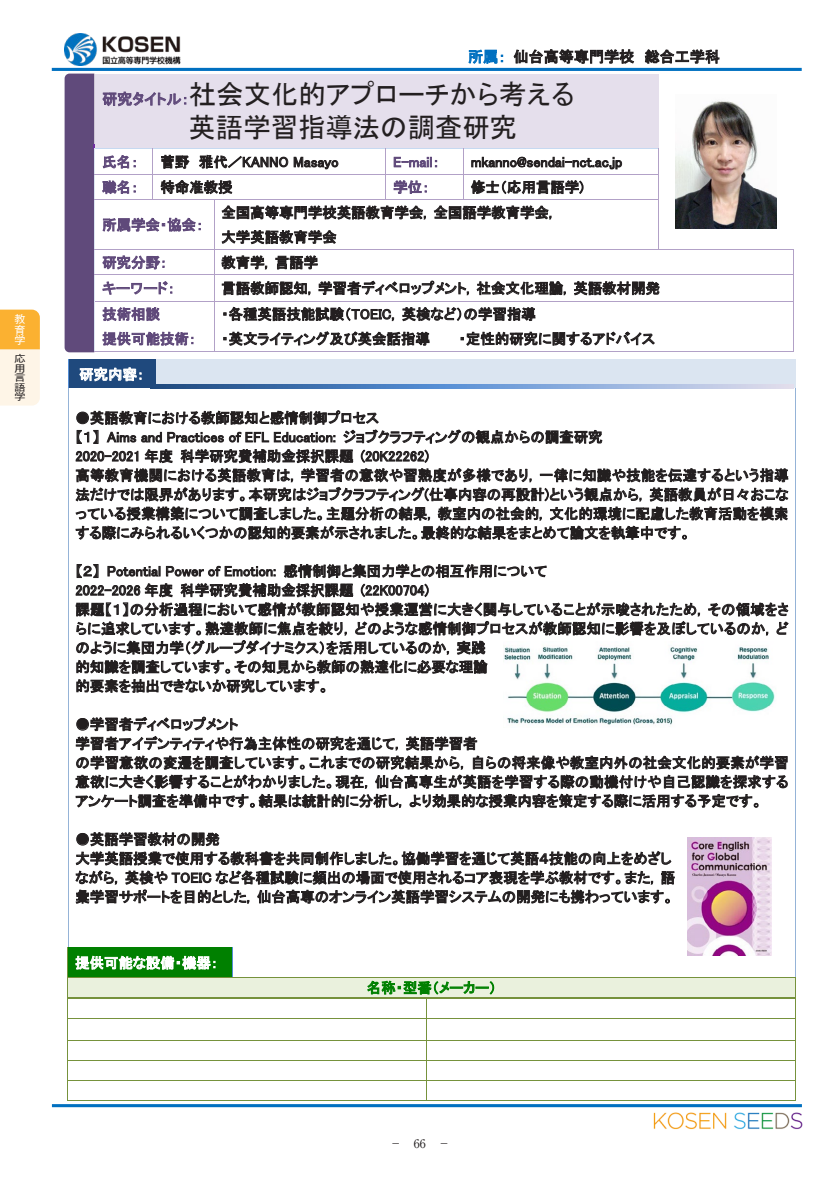
<style>
.page{position:relative;width:840px;height:1191px;background:#fff}
.page>*{position:absolute;margin:0;border:0;box-sizing:border-box;transform-origin:0 0}
.t1{font:27.4px/32.8px "MS P Gothic";color:#231f20}
.t2{font:15px "MS P Gothic";letter-spacing:.005em;color:#231f20}
.t3{font:14.4px/19.2px "MS P Gothic";letter-spacing:.005em;color:#231f20}
.t4{font:14.4px/24.6px "MS P Gothic";letter-spacing:.005em;color:#5f497a}
.t5{font:14.4px "MS P Gothic";letter-spacing:.005em;color:#fff}
.t6{font:14.4px "MS P Gothic";letter-spacing:.005em;color:#008000}
.t7{font:12px "Ryumin Pr 6";color:#231f20}
.t8{font:10.6px/10.6px "Gothic MB101 Pr 6";color:#fff;text-align:justify}
.t9{font:9.6px/9.6px "Gothic MB101 Pr 6";color:#231f20;text-align:justify;scale:1.15 1}
.s1{color:#0070c0}
.s2{font-size:15px;color:#5f497a}
</style>
<div class="page">
<img style="left:653px;top:1112px;width:150px;height:18px">
<hr style="left:52px;top:68px;width:749px;height:3px;background:#0070c0">
<hr style="left:52px;top:1104px;width:749px;height:3px;background:#0070c0">
<div style="left:68px;top:359px;width:87px;height:29px;background:#1f497d"></div>
<div style="left:156px;top:359px;width:639px;height:29px;background:linear-gradient(to right,#dbe5f1,#dbe5f1)"></div>
<div style="left:163px;top:364px;width:625px;height:19px;background:#dbe5f1"></div>
<hr style="left:156px;top:359px;width:639px;height:1px;background:#dbe5f1">
<svg style="left:68px;top:359px;width:1px;height:29px"></svg>
<svg style="left:155px;top:359px;width:1px;height:30px"></svg>
<hr style="left:68px;top:388px;width:1px;height:598px;background:#95b3d7">
<hr style="left:795px;top:388px;width:1px;height:598px;background:#95b3d7">
<div style="left:95px;top:74px;width:563px;height:74px;background:#e5dfec"></div>
<hr style="left:96px;top:148px;width:56px;height:1px;background:#c6d9f1">
<hr style="left:153px;top:148px;width:232px;height:1px;background:#c6d9f1">
<hr style="left:386px;top:148px;width:77px;height:1px;background:#c6d9f1">
<hr style="left:463px;top:148px;width:195px;height:1px;background:#c6d9f1">
<hr style="left:95px;top:174px;width:57px;height:1px;background:#b2a1c7">
<hr style="left:153px;top:174px;width:232px;height:1px;background:#b2a1c7">
<hr style="left:386px;top:174px;width:77px;height:1px;background:#b2a1c7">
<hr style="left:463px;top:174px;width:195px;height:1px;background:#b2a1c7">
<hr style="left:95px;top:199px;width:57px;height:1px;background:#b2a1c7">
<svg style="left:152px;top:148px;width:1px;height:52px"></svg>
<hr style="left:153px;top:199px;width:60px;height:1px;background:#b2a1c7">
<hr style="left:214px;top:199px;width:171px;height:1px;background:#b2a1c7">
<svg style="left:385px;top:148px;width:1px;height:52px"></svg>
<hr style="left:386px;top:199px;width:77px;height:1px;background:#b2a1c7">
<svg style="left:463px;top:148px;width:1px;height:51px"></svg>
<hr style="left:463px;top:199px;width:195px;height:1px;background:#b2a1c7">
<svg style="left:658px;top:148px;width:1px;height:52px"></svg>
<hr style="left:213px;top:200px;width:1px;height:49px;background:#b2a1c7">
<hr style="left:658px;top:200px;width:1px;height:49px;background:#b2a1c7">
<hr style="left:95px;top:249px;width:118px;height:1px;background:#b2a1c7">
<hr style="left:214px;top:249px;width:444px;height:1px;background:#b2a1c7">
<hr style="left:658px;top:249px;width:134px;height:1px;background:#b2a1c7">
<hr style="left:95px;top:275px;width:118px;height:1px;background:#b2a1c7">
<hr style="left:214px;top:275px;width:578px;height:1px;background:#b2a1c7">
<hr style="left:95px;top:301px;width:118px;height:1px;background:#b2a1c7">
<hr style="left:214px;top:301px;width:578px;height:1px;background:#b2a1c7">
<div style="left:65px;top:74px;width:31px;height:278px;background:#604a7b"></div>
<hr style="left:95px;top:351px;width:118px;height:1px;background:#b2a1c7">
<hr style="left:213px;top:302px;width:1px;height:49px;background:#b2a1c7">
<hr style="left:214px;top:351px;width:578px;height:1px;background:#b2a1c7">
<hr style="left:792px;top:302px;width:1px;height:49px;background:#b2a1c7">
<img style="left:675px;top:101px;width:100px;height:128px">
<svg style="left:155px;top:385px;width:638px;height:3px;background:#7095c8"></svg>
<img style="left:64px;top:34px;width:116px;height:32px">
<div style="left:68px;top:947px;width:164px;height:29px;background:#008000"></div>
<div style="left:75px;top:977px;width:712px;height:19px;background:#eaf1dd"></div>
<hr style="left:68px;top:976px;width:164px;height:1px;background:#76923c">
<svg style="left:232px;top:947px;width:1px;height:30px"></svg>
<hr style="left:233px;top:976px;width:561px;height:1px;background:#76923c">
<hr style="left:68px;top:996px;width:358px;height:1px;background:#76923c">
<hr style="left:68px;top:998px;width:358px;height:1px;background:#76923c">
<hr style="left:428px;top:996px;width:366px;height:1px;background:#76923c">
<hr style="left:428px;top:998px;width:366px;height:1px;background:#76923c">
<hr style="left:68px;top:1018px;width:358px;height:1px;background:#76923c">
<hr style="left:427px;top:1018px;width:367px;height:1px;background:#76923c">
<hr style="left:68px;top:1040px;width:358px;height:1px;background:#76923c">
<hr style="left:427px;top:1040px;width:367px;height:1px;background:#76923c">
<hr style="left:68px;top:1060px;width:358px;height:1px;background:#76923c">
<hr style="left:427px;top:1060px;width:367px;height:1px;background:#76923c">
<hr style="left:68px;top:1080px;width:358px;height:1px;background:#76923c">
<hr style="left:427px;top:1080px;width:367px;height:1px;background:#76923c">
<svg style="left:67px;top:947px;width:2px;height:154px"></svg>
<hr style="left:69px;top:1100px;width:357px;height:1px;background:#76923c">
<svg style="left:426px;top:996px;width:2px;height:105px"></svg>
<hr style="left:427px;top:1100px;width:367px;height:1px;background:#76923c">
<svg style="left:794px;top:977px;width:1px;height:124px"></svg>
<img style="left:687px;top:837px;width:84px;height:119px">
<img style="left:504px;top:647px;width:271px;height:78px">
<svg style="left:0;top:310px;width:40px;height:95px;background:#fcd99c"></svg>
<p class="t8" style="left:14px;top:313px;width:12px">教育学</p>
<p class="t9" style="left:14px;top:353px;width:11px">応用言語学</p>
<p class="t2" style="left:468px;top:49px;width:253px"><span class="s1">所属：</span> 仙台高等専門学校 総合工学科</p>
<h1 class="t1" style="left:188px;top:78px;width:387px;text-indent:-86px"><span class="s2">研究タイトル：</span>社会文化的アプローチから考える英語学習指導法の調査研究</h1>
<p class="t4" style="left:102px;top:149px;width:38px">氏名：</p>
<p class="t3" style="left:160px;top:152px;width:179px">菅野 雅代／KANNO Masayo</p>
<p class="t4" style="left:393px;top:149px;width:48px">E-mail：</p>
<p class="t3" style="left:470px;top:152px;width:153px">mkanno@sendai-nct.ac.jp</p>
<p class="t4" style="left:102px;top:175px;width:38px">職名：</p>
<p class="t3" style="left:160px;top:177px;width:74px">特命准教授</p>
<p class="t4" style="left:393px;top:175px;width:38px">学位：</p>
<p class="t3" style="left:470px;top:177px;width:114px">修士（応用言語学)</p>
<p class="t4" style="left:102px;top:212px;width:102px">所属学会・協会：</p>
<p class="t3" style="left:221px;top:200px;width:332px;line-height:24.6px">全国高等専門学校英語教育学会, 全国語学教育学会,大学英語教育学会</p>
<p class="t4" style="left:102px;top:250px;width:66px">研究分野：</p>
<p class="t3" style="left:221px;top:253px;width:98px">教育学, 言語学</p>
<p class="t4" style="left:102px;top:276px;width:74px">キーワード：</p>
<p class="t3" style="left:221px;top:278px;width:440px">言語教師認知, 学習者ディベロップメント, 社会文化理論, 英語教材開発</p>
<p class="t4" style="left:102px;top:302px;width:95px">技術相談<br>提供可能技術：</p>
<p class="t3" style="left:221px;top:302px;width:315px;line-height:24.6px">・各種英語技能試験（TOEIC, 英検など）の学習指導・英文ライティング及び英会話指導</p>
<p class="t3" style="left:458px;top:329px;width:198px">・定性的研究に関するアドバイス</p>
<p class="t5" style="left:79px;top:367px;width:66px">研究内容：</p>
<p class="t3" style="left:75px;top:408px;width:714px">●英語教育における教師認知と感情制御プロセス<br>【１】 Aims and Practices of EFL Education: ジョブクラフティングの観点からの調査研究<br>2020-2021 年度 科学研究費補助金採択課題 (20K22262)<br>高等教育機関における英語教育は, 学習者の意欲や習熟度が多様であり, 一律に知識や技能を伝達するという指導法だけでは限界があります。本研究はジョブクラフティング(仕事内容の再設計)という観点から, 英語教員が日々おこなっている授業構築について調査しました。主題分析の結果, 教室内の社会的, 文化的環境に配慮した教育活動を模索する際にみられるいくつかの認知的要素が示されました。最終的な結果をまとめて論文を執筆中です。</p>
<p class="t3" style="left:75px;top:561px;width:714px">【２】 Potential Power of Emotion: 感情制御と集団力学との相互作用について<br>2022-2026 年度 科学研究費補助金採択課題 (22K00704)<br>課題【１】の分析過程において感情が教師認知や授業運営に大きく関与していることが示唆されたため, その領域をさらに追求しています。熟達教師に焦点を絞り, どのような感情制御プロセスが教師認知に影響を及ぼしているのか, どのように集団力学（グループダイナミクス）を活用しているのか, 実践<br>的知識を調査しています。その知見から教師の熟達化に必要な理論<br>的要素を抽出できないか研究しています。</p>
<p class="t3" style="left:75px;top:714px;width:714px">●学習者ディベロップメント<br>学習者アイデンティティや行為主体性の研究を通じて, 英語学習者<br>の学習意欲の変遷を調査しています。これまでの研究結果から, 自らの将来像や教室内外の社会文化的要素が学習意欲に大きく影響することがわかりました。現在, 仙台高専生が英語を学習する際の動機付けや自己認識を探求するアンケート調査を準備中です。結果は統計的に分析し, より効果的な授業内容を策定する際に活用する予定です。</p>
<p class="t3" style="left:75px;top:829px;width:600px">●英語学習教材の開発<br>大学英語授業で使用する教科書を共同制作しました。協働学習を通じて英語４技能の向上をめざしながら, 英検や TOEIC など各種試験に頻出の場面で使用されるコア表現を学ぶ教材です。また, 語彙学習サポートを目的とした, 仙台高専のオンライン英語学習システムの開発にも携わっています。</p>
<p class="t5" style="left:75px;top:955px;width:144px">提供可能な設備・機器：</p>
<p class="t6" style="left:366px;top:980px;width:131px">名称・型番（メーカー）</p>
<p class="t7" style="left:390px;top:1133px;width:61px">－　66　－</p>
</div>
